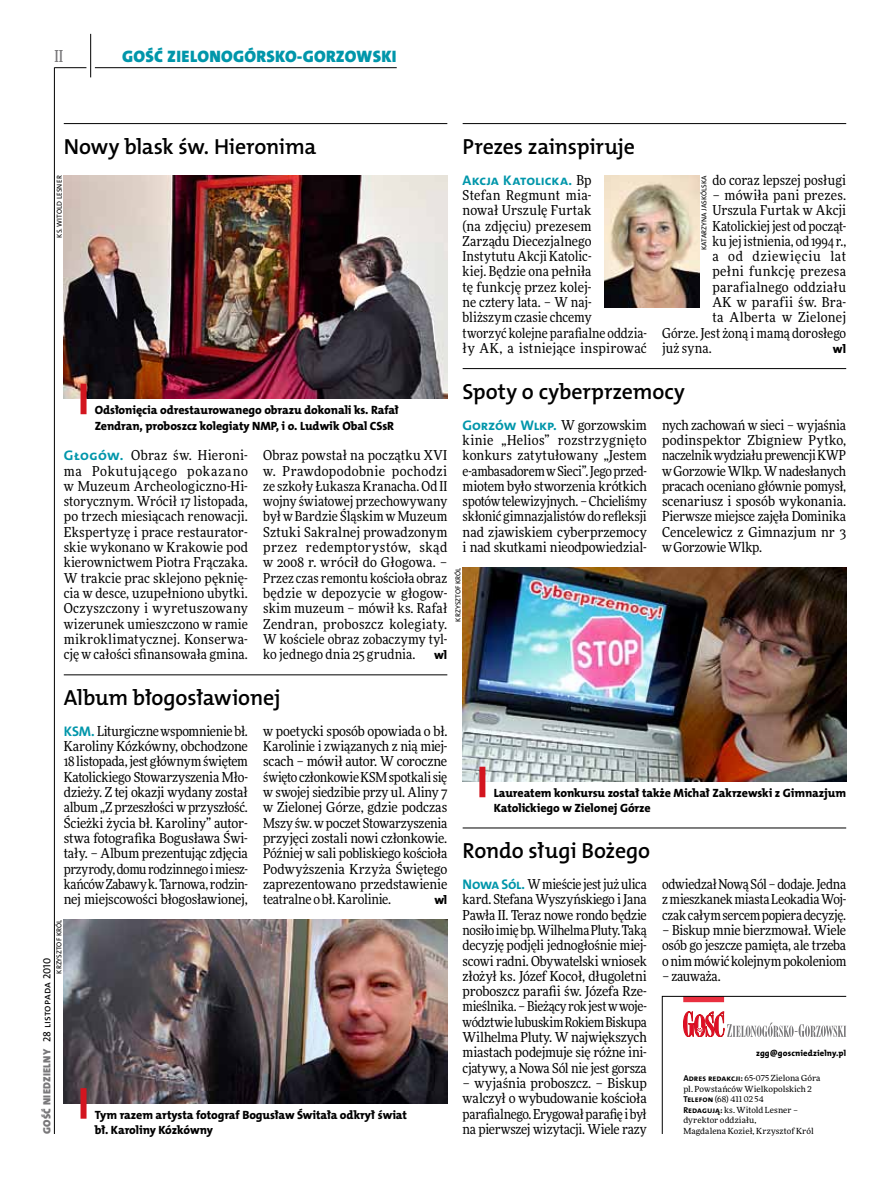
<style>
.page{position:relative;width:893px;height:1191px;background:#fff}
.page>*{position:absolute;margin:0;border:0;box-sizing:border-box;transform-origin:0 0}
.t1{font:21.9px "The Mix HP6 Se Bld";letter-spacing:-.01em;color:#000}
.t2{font:16.65px "The Mix HP9 Blk";letter-spacing:.02em;color:#0096aa}
.t3{font:500 16.5px "Freeday Narrow";color:#787779;scale:.9 1}
.t4{font:13.95px "The Mix HP7 Bld";letter-spacing:-.005em;color:#0096aa}
.t5{font:13.65px/15.3px "Freeday Narrow News";color:#000;text-align:justify}
.t6{font:13.65px "Freeday Narrow News";letter-spacing:.025em;color:#000}
.t7{font:13.65px "Freeday Narrow News";letter-spacing:.05em;color:#000}
.t8{font:12.3px "The Mix HP8 Ex Bld";color:#000}
.t9{font:12px/15.3px "The Mix HP8 Ex Bld";letter-spacing:-.005em;color:#000}
.t10{font:10.5px "The Mix HP5 Plain";color:#000}
.t11{font:8.55px "The Mix HP8 Ex Bld";letter-spacing:.015em;color:#000}
.t12{font:8.4px/10.5px "Freeday News";letter-spacing:.01em;color:#000}
.t13{font:7.2px "The Mix HP5 Plain";letter-spacing:.01em;color:#000}
.s1{font-family:"Freeday Narrow News";font-size:13.65px;color:#000}
.s2{font-family:"The Mix HP7 Bld";font-size:13.95px;color:#0096aa}
.s3{font-family:"The Mix HP9 Blk";color:#787779}
.s4{font-family:"The Mix HP7 Bld";font-size:8.55px}
</style>
<div class="page">
<hr style="left:54px;top:67px;width:1px;height:1067px;background:#000">
<hr style="left:90px;top:34px;width:1px;height:43px;background:#000">
<hr style="left:54px;top:67px;width:32px;height:1px;background:#000">
<hr style="left:95px;top:67px;width:302px;height:1px;background:#000">
<svg style="left:662px;top:996px;width:185px;height:138px"></svg>
<hr style="left:64px;top:123px;width:383px;height:1px;background:#000">
<img style="left:64px;top:175px;width:383px;height:224px">
<div style="left:81px;top:384px;width:6px;height:30px;background:#d3151f"></div>
<hr style="left:463px;top:123px;width:383px;height:1px;background:#000">
<img style="left:604px;top:175px;width:96px;height:132px">
<hr style="left:64px;top:674px;width:383px;height:1px;background:#000">
<img style="left:64px;top:919px;width:383px;height:184px">
<div style="left:81px;top:1088px;width:6px;height:30px;background:#d3151f"></div>
<hr style="left:463px;top:368px;width:383px;height:1px;background:#000">
<img style="left:463px;top:567px;width:383px;height:215px">
<div style="left:479px;top:766px;width:6px;height:31px;background:#d3151f"></div>
<hr style="left:463px;top:827px;width:383px;height:1px;background:#000">
<p class="t3" style="left:54px;top:46px;width:11px">II</p>
<p class="t2" style="left:122px;top:46px;width:276px">GOŚĆ ZIELONOGÓRSKO-GORZOWSKI</p>
<h1 class="t1" style="left:64px;top:132px;width:254px">Nowy blask św. Hieronima</h1>
<p class="t13" style="left:55px;top:238px;width:64px;rotate:-90deg">ks. Witold Lesner</p>
<h1 class="t1" style="left:463px;top:132px;width:174px">Prezes zainspiruje</h1>
<p class="t4" style="left:463px;top:171px;width:130px">Akcja Katolicka. <span class="s1">Bp</span></p>
<p class="t5" style="left:463px;top:187px;width:186px;text-align:left">Stefan Regmunt mia-<br>nował Urszulę Furtak<br>(na zdjęciu) prezesem<br>Zarządu Diecezjalnego<br>Instytutu Akcji Katolic-<br>kiej. Będzie ona pełniła<br>tę funkcję przez kolej-<br>ne cztery lata. – W naj-<br>bliższym czasie chcemy<br>tworzyć kolejne parafialne oddzia&shy;ły AK, a istniejące inspirować</p>
<p class="t5" style="left:712px;top:172px;width:135px">do coraz lepszej posługi</p>
<p class="t5" style="left:712px;top:187px;width:135px">– mówiła pani prezes.</p>
<p class="t5" style="left:712px;top:202px;width:135px">Urszula Furtak w Akcji</p>
<p class="t5" style="left:712px;top:218px;width:135px">Katolickiej jest od począt-</p>
<p class="t5" style="left:712px;top:233px;width:135px">ku jej istnienia, od 1994 r.,</p>
<p class="t7" style="left:712px;top:248px;width:135px">a od dziewięciu lat</p>
<p class="t6" style="left:712px;top:263px;width:135px">pełni funkcję prezesa</p>
<p class="t6" style="left:712px;top:278px;width:135px">parafialnego oddziału</p>
<p class="t6" style="left:712px;top:294px;width:135px">AK w parafii św. Bra-</p>
<p class="t6" style="left:712px;top:309px;width:135px">ta Alberta w Zielonej</p>
<p class="t5" style="left:662px;top:325px;width:186px">Górze. Jest żoną i mamą dorosłego</p>
<p class="t5" style="left:662px;top:340px;width:51px">już syna.</p>
<p class="t8" style="left:833px;top:341px;width:15px">wl</p>
<p class="t13" style="left:699px;top:250px;width:76px;rotate:-90deg">Katarzyna Jaskólska</p>
<h1 class="t1" style="left:463px;top:377px;width:224px">Spoty o cyberprzemocy</h1>
<p class="t4" style="left:463px;top:416px;width:186px">Gorzów Wlkp. <span class="s1">W gorzowskim</span></p>
<p class="t5" style="left:463px;top:432px;width:186px">kinie „Helios” rozstrzygnięto konkurs zatytułowany „Jestem e-ambasadorem w Sieci”. Jego przed&shy;miotem było stworzenia krótkich spotów telewizyjnych. – Chcieliśmy skłonić gimnazjalistów do refleksji nad zjawiskiem cyberprzemocy i nad skutkami nieodpowiedzial-</p>
<p class="t9" style="left:95px;top:403px;width:306px">Odsłonięcia odrestaurowanego obrazu dokonali ks. Rafał<br>Zendran, proboszcz kolegiaty NMP, i o. Ludwik Obal CSsR</p>
<p class="t5" style="left:662px;top:417px;width:186px">nych zachowań w sieci – wyjaśnia podinspektor Zbigniew Pytko, naczelnik wydziału prewencji KWP w Gorzowie Wlkp. W nadesłanych pracach oceniano głównie pomysł, scenariusz i sposób wykonania.<br>Pierwsze miejsce zajęła Dominika Cencelewicz z Gimnazjum nr 3 w Gorzowie Wlkp.</p>
<p class="t5" style="left:64px;top:447px;width:186px"><span class="s2">Głogów.</span> Obraz św. Hieroni&shy;ma Pokutującego pokazano w Muzeum Archeologiczno-Hi&shy;storycznym. Wrócił 17 listopada, po trzech miesiącach renowacji.<br>Ekspertyzę i prace restaurator&shy;skie wykonano w Krakowie pod kierownictwem Piotra Frączaka.<br>W trakcie prac sklejono pęknię&shy;cia w desce, uzupełniono ubytki.<br>Oczyszczony i wyretuszowany wizerunek umieszczono w ramie mikroklimatycznej. Konserwa&shy;cję w całości sfinansowała gmina.</p>
<p class="t5" style="left:263px;top:447px;width:186px">Obraz powstał na początku XVI w. Prawdopodobnie pochodzi ze szkoły Łukasza Kranacha. Od II wojny światowej przechowywany był w Bardzie Śląskim w Muzeum Sztuki Sakralnej prowadzonym przez redemptorystów, skąd w 2008 r. wrócił do Głogowa. – Przez czas remontu kościoła obraz będzie w depozycie w głogow&shy;skim muzeum – mówił ks. Rafał Zendran, proboszcz kolegiaty.<br>W kościele obraz zobaczymy tyl&shy;ko jednego dnia 25 grudnia.</p>
<p class="t13" style="left:453px;top:621px;width:56px;rotate:-90deg">Krzysztof Król</p>
<p class="t8" style="left:434px;top:647px;width:15px">wl</p>
<h1 class="t1" style="left:64px;top:684px;width:218px">Album błogosławionej</h1>
<p class="t5" style="left:64px;top:723px;width:186px"><span class="s2">KSM.</span> Liturgiczne wspomnienie bł.<br>Karoliny Kózkówny, obchodzone 18 listopada, jest głównym świętem Katolickiego Stowarzyszenia Mło&shy;dzieży. Z tej okazji wydany został album „Z przeszłości w przyszłość.<br>Ścieżki życia bł. Karoliny” autor&shy;stwa fotografika Bogusława Świ&shy;tały. – Album prezentując zdjęcia przyrody, domu rodzinnego i miesz&shy;kańców Zabawy k. Tarnowa, rodzin&shy;nej miejscowości błogosławionej,</p>
<p class="t5" style="left:263px;top:723px;width:186px">w poetycki sposób opowiada o bł.<br>Karolinie i związanych z nią miej&shy;scach – mówił autor. W coroczne święto członkowie KSM spotkali się w swojej siedzibie przy ul. Aliny 7 w Zielonej Górze, gdzie podczas Mszy św. w poczet Stowarzyszenia przyjęci zostali nowi członkowie.<br>Później w sali pobliskiego kościoła Podwyższenia Krzyża Świętego zaprezentowano przedstawienie teatralne o bł. Karolinie.</p>
<p class="t8" style="left:434px;top:892px;width:15px">wl</p>
<p class="t13" style="left:55px;top:973px;width:56px;rotate:-90deg">Krzysztof Król</p>
<p class="t10" style="left:40px;top:1134px;width:178px;rotate:-90deg"><span class="s3">GOŚĆ NIEDZIELNY</span> 28 listopada 2010</p>
<p class="t9" style="left:95px;top:1107px;width:314px">Tym razem artysta fotograf Bogusław Świtała odkrył świat bł. Karoliny Kózkówny</p>
<p class="t9" style="left:494px;top:785px;width:354px">Laureatem konkursu został także Michał Zakrzewski z Gimnazjum<br>Katolickiego w Zielonej Górze</p>
<h1 class="t1" style="left:463px;top:837px;width:189px">Rondo sługi Bożego</h1>
<p class="t5" style="left:463px;top:876px;width:186px"><span class="s2">Nowa Sól.</span> W mieście jest już ulica kard. Stefana Wyszyńskiego i Jana Pawła II. Teraz nowe rondo będzie nosiło imię bp. Wilhelma Pluty. Taką decyzję podjęli jednogłośnie miej&shy;scowi radni. Obywatelski wniosek złożył ks. Józef Kocoł, długoletni proboszcz parafii św. Józefa Rze&shy;mieślnika. – Bieżący rok jest w woje&shy;wództwie lubuskim Rokiem Biskupa Wilhelma Pluty. W największych miastach podejmuje się różne ini&shy;cjatywy, a Nowa Sól nie jest gorsza</p>
<p class="t5" style="left:463px;top:1075px;width:186px">– wyjaśnia proboszcz. – Biskup walczył o wybudowanie kościoła parafialnego. Erygował parafię i był na pierwszej wizytacji. Wiele razy</p>
<p class="t5" style="left:662px;top:876px;width:186px">odwiedzał Nową Sól – dodaje. Jedna z mieszkanek miasta Leokadia Woj&shy;czak całym sercem popiera decyzję.</p>
<p class="t5" style="left:662px;top:922px;width:186px">– Biskup mnie bierzmował. Wiele osób go jeszcze pamięta, ale trzeba o nim mówić kolejnym pokoleniom</p>
<p class="t5" style="left:662px;top:968px;width:60px">– zauważa.</p>
<p class="t11" style="left:756px;top:1047px;width:92px">zgg@goscniedzielny.pl</p>
<p class="t12" style="left:683px;top:1073px;width:139px"><span class="s4">Adres redakcji:</span> 65-075 Zielona Góra pl. Powstańców Wielkopolskich 2<br><span class="s4">Telefon</span> (68) 411 02 54<br><span class="s4">Redagują:</span> ks. Witold Lesner – dyrektor oddziału,<br>Magdalena Kozieł, Krzysztof Król</p>
</div>
